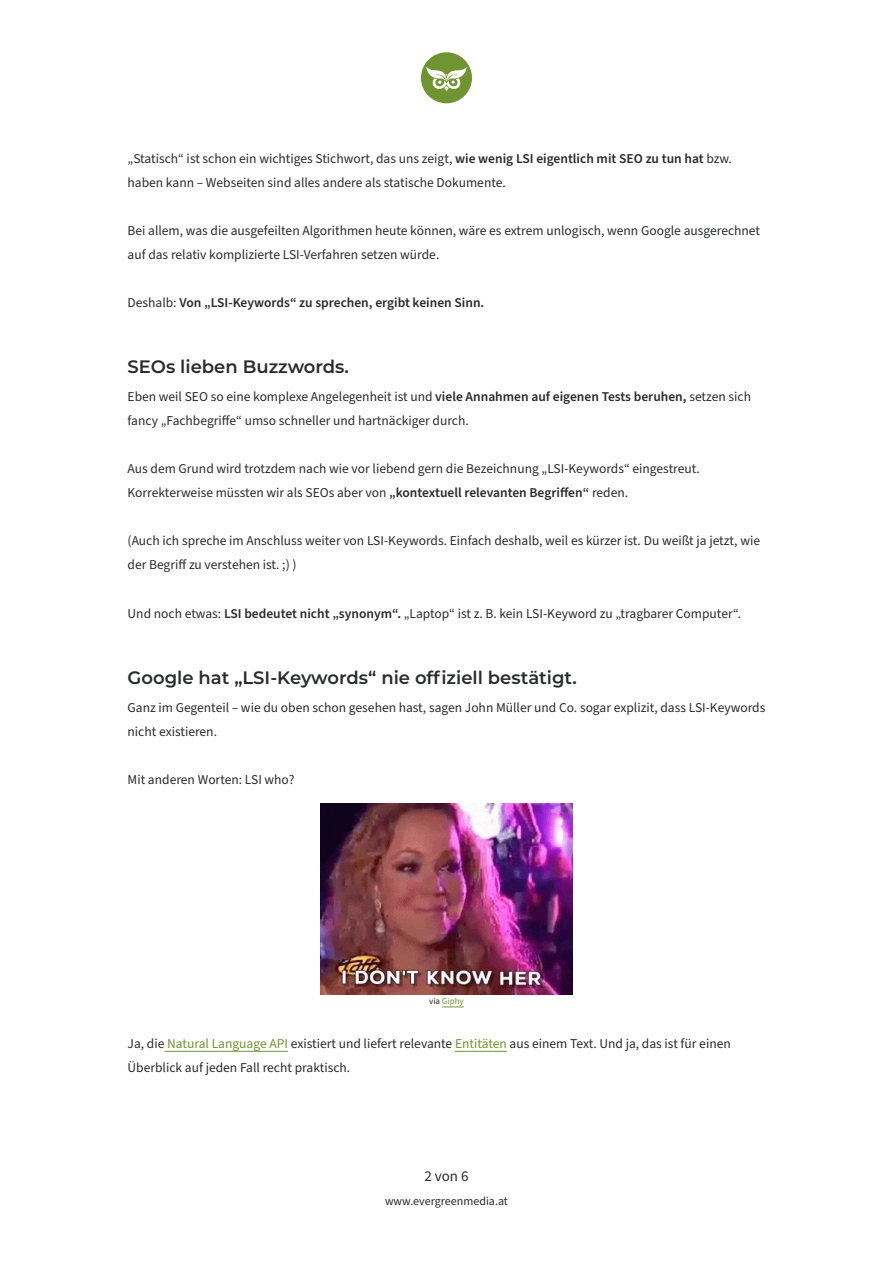
<style>
.page{position:relative;width:893px;height:1263px;background:#fff}
.page>*{position:absolute;margin:0;border:0;box-sizing:border-box;transform-origin:0 0}
.t1{font:600 18px "Montserrat";color:#2a2c2c}
.t2{font:15px "Source Sans Pro";color:#2a2c2c}
.t3{font:13.5px/24px "Source Sans Pro";color:#2a2c2c}
.t4{font:600 13.5px "Source Sans Pro";color:#2a2c2c}
.t5{font:12px "Source Sans Pro";color:#2a2c2c}
.t6{font:9px "Source Sans Pro";color:#709431}
.s1{font-weight:600}
.s2{font-weight:400}
.s3{color:#2a2c2c}
.s4{color:#709431}
</style>
<div class="page">
<div style="left:421px;top:52px;width:51px;height:51px;background:#709431;border-radius:50%"></div>
<svg style="left:426px;top:67px;width:41px;height:24px"></svg>
<hr style="left:164px;top:1051px;width:124px;height:1px;background:#709431">
<hr style="left:455px;top:1051px;width:52px;height:1px;background:#709431">
<img style="left:321px;top:804px;width:251px;height:191px">
<svg style="left:442px;top:1007px;width:22px;height:1px"></svg>
<p class="t3" style="left:128px;top:147px;width:606px">„Statisch“ ist schon ein wichtiges Stichwort, das uns zeigt, <span class="s1">wie wenig LSI eigentlich mit SEO zu tun hat</span> bzw. haben kann – Webseiten sind alles andere als statische Dokumente.</p>
<p class="t3" style="left:128px;top:219px;width:634px">Bei allem, was die ausgefeilten Algorithmen heute können, wäre es extrem unlogisch, wenn Google ausgerechnet auf das relativ komplizierte LSI-Verfahren setzen würde.</p>
<p class="t4" style="left:128px;top:293px;width:358px"><span class="s2">Deshalb:</span> Von „LSI-Keywords“ zu sprechen, ergibt keinen Sinn.</p>
<h1 class="t1" style="left:128px;top:354px;width:223px">SEOs lieben Buzzwords.</h1>
<p class="t3" style="left:128px;top:385px;width:625px">Eben weil SEO so eine komplexe Angelegenheit ist und <span class="s1">viele Annahmen auf eigenen Tests beruhen,</span> setzen sich fancy „Fachbegriffe“ umso schneller und hartnäckiger durch.</p>
<p class="t3" style="left:128px;top:457px;width:574px">Aus dem Grund wird trotzdem nach wie vor liebend gern die Bezeichnung „LSI-Keywords“ eingestreut.<br>Korrekterweise müssten wir als SEOs aber von <span class="s1">„kontextuell relevanten Begriffen“</span> reden.</p>
<p class="t3" style="left:128px;top:529px;width:634px">(Auch ich spreche im Anschluss weiter von LSI-Keywords. Einfach deshalb, weil es kürzer ist. Du weißt ja jetzt, wie der Begriff zu verstehen ist. ;) )</p>
<p class="t3" style="left:128px;top:601px;width:615px">Und noch etwas: <span class="s1">LSI bedeutet nicht „synonym“.</span> „Laptop“ ist z. B. kein LSI-Keyword zu „tragbarer Computer“.</p>
<h1 class="t1" style="left:128px;top:665px;width:451px">Google hat „LSI-Keywords“ nie offiziell bestätigt.</h1>
<p class="t3" style="left:128px;top:696px;width:639px">Ganz im Gegenteil – wie du oben schon gesehen hast, sagen John Müller und Co. sogar explizit, dass LSI-Keywords nicht existieren.</p>
<p class="t3" style="left:128px;top:768px;width:168px">Mit anderen Worten: LSI who?</p>
<p class="t6" style="left:429px;top:995px;width:36px"><span class="s3">via</span> Giphy</p>
<p class="t3" style="left:128px;top:1032px;width:605px">Ja, die <span class="s4">Natural Language API</span> existiert und liefert relevante <span class="s4">Entitäten</span> aus einem Text. Und ja, das ist für einen<br>Überblick auf jeden Fall recht praktisch.</p>
<p class="t2" style="left:424px;top:1165px;width:46px">2 von 6</p>
<p class="t5" style="left:385px;top:1193px;width:124px">www.evergreenmedia.at</p>
</div>
